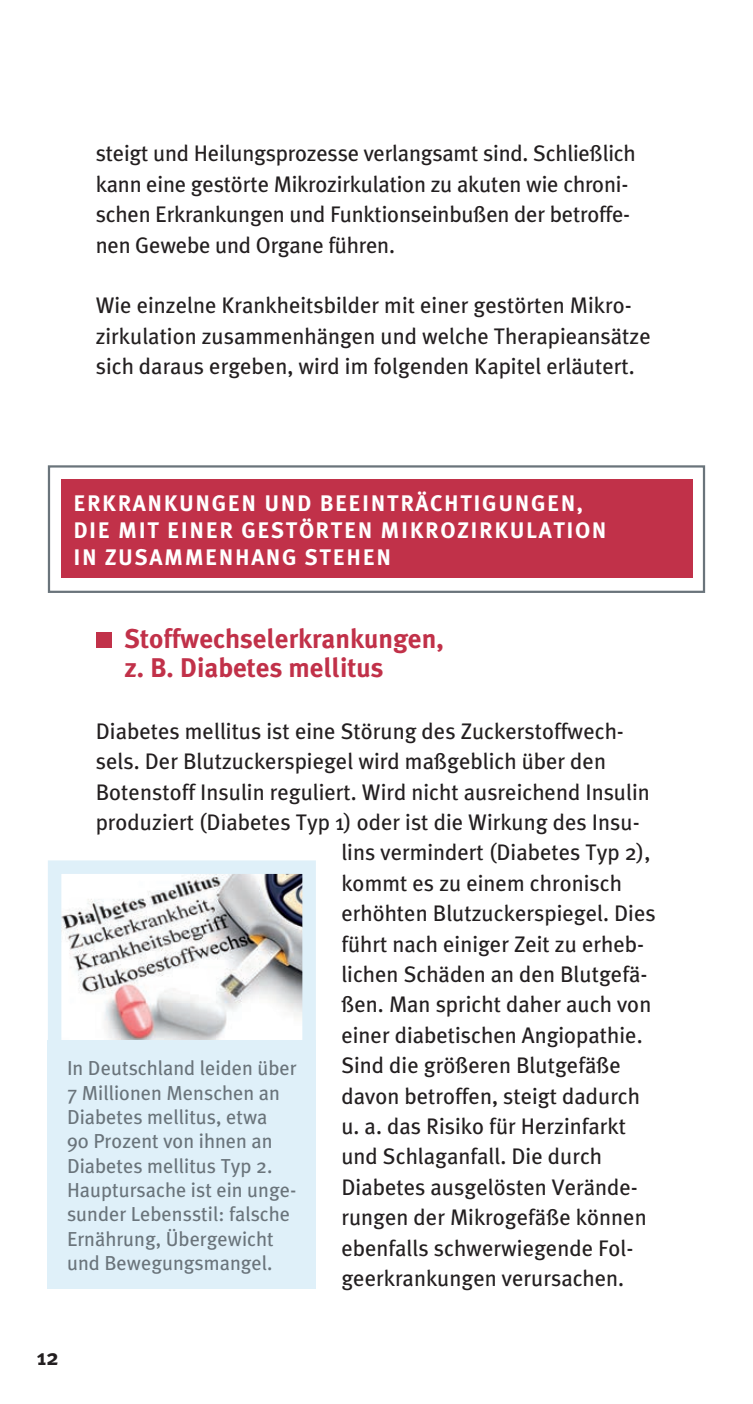
<style>
.page{position:relative;width:753px;height:1404px;background:#fff}
.page>*{position:absolute;margin:0;border:0;box-sizing:border-box;transform-origin:0 0}
.t1{font:700 27px/29.2px "Meta Plus";color:#c13149}
.t2{font:22.5px/30.4px "Meta Plus";color:#231f20}
.t3{font:22.5px/27px "Meta Plus Bold Caps";letter-spacing:.07em;color:#fff}
.t4{font:700 22.5px "Meta Plus";color:#231f20}
.t5{font:20.25px/24.3px "Meta Plus";color:#6a747b}
</style>
<div class="page">
<div style="left:96px;top:631px;width:16px;height:16px;background:#c13149"></div>
<div style="left:48px;top:465px;width:657px;height:128px;border:2px solid #6a747b"></div>
<div style="left:61px;top:479px;width:631px;height:99px;background:#c13149"></div>
<img style="left:63px;top:875px;width:238px;height:165px">
<div style="left:48px;top:860px;width:268px;height:331px;border:14px solid #dff0f9"></div>
<div style="left:48px;top:1040px;width:268px;height:248px;background:#dff0f9"></div>
<p class="t2" style="left:96px;top:138px;width:541px">steigt und Heilungsprozesse verlangsamt sind. Schließlich kann eine gestörte Mikrozirkulation zu akuten wie chroni&shy;schen Erkrankungen und Funktionseinbußen der betroffe&shy;nen Gewebe und Organe führen.</p>
<p class="t2" style="left:96px;top:290px;width:556px">Wie einzelne Krankheitsbilder mit einer gestörten Mikro&shy;zirkulation zusammenhängen und welche Therapieansätze sich daraus ergeben, wird im folgenden Kapitel erläutert.</p>
<p class="t3" style="left:73px;top:489px;width:534px">ERKRANKUNGEN UND BEEINTRÄCHTIGUNGEN,<br>DIE MIT EINER GESTÖRTEN MIKROZIRKULATION<br>IN ZUSAMMENHANG STEHEN</p>
<p class="t1" style="left:124px;top:623px;width:321px">Stoffwechselerkrankungen, z. B. Diabetes mellitus</p>
<p class="t2" style="left:96px;top:715px;width:530px">Diabetes mellitus ist eine Störung des Zuckerstoffwech-</p>
<p class="t2" style="left:96px;top:746px;width:512px">sels. Der Blutzuckerspiegel wird maßgeblich über den</p>
<p class="t2" style="left:96px;top:776px;width:555px">Botenstoff Insulin reguliert. Wird nicht ausreichend Insulin</p>
<p class="t2" style="left:96px;top:806px;width:545px">produziert (Diabetes Typ 1) oder ist die Wirkung des Insu-</p>
<p class="t2" style="left:341px;top:837px;width:310px">lins vermindert (Diabetes Typ 2),</p>
<p class="t2" style="left:341px;top:867px;width:282px">kommt es zu einem chronisch</p>
<p class="t2" style="left:341px;top:897px;width:316px">erhöhten Blutzuckerspiegel. Dies</p>
<p class="t2" style="left:341px;top:928px;width:304px">führt nach einiger Zeit zu erheb-</p>
<p class="t2" style="left:341px;top:958px;width:307px">lichen Schäden an den Blutgefä-</p>
<p class="t2" style="left:341px;top:989px;width:311px">ßen. Man spricht daher auch von</p>
<p class="t2" style="left:341px;top:1019px;width:303px">einer diabetischen Angiopathie.</p>
<p class="t2" style="left:341px;top:1049px;width:281px">Sind die größeren Blutgefäße</p>
<p class="t2" style="left:341px;top:1080px;width:300px">davon betroffen, steigt dadurch</p>
<p class="t2" style="left:341px;top:1110px;width:286px">u. a. das Risiko für Herzinfarkt</p>
<p class="t2" style="left:341px;top:1140px;width:262px">und Schlaganfall. Die durch</p>
<p class="t2" style="left:341px;top:1171px;width:298px">Diabetes ausgelösten Verände-</p>
<p class="t2" style="left:341px;top:1201px;width:307px">rungen der Mikrogefäße können</p>
<p class="t2" style="left:341px;top:1232px;width:293px">ebenfalls schwerwiegende Fol-</p>
<p class="t2" style="left:341px;top:1262px;width:284px">geerkrankungen verursachen.</p>
<p class="t5" style="left:67px;top:1055px;width:231px">In Deutschland leiden über<br>7 Millionen Menschen an<br>Diabetes mellitus, etwa<br>90 Prozent von ihnen an<br>Diabetes mellitus Typ 2.<br>Hauptursache ist ein unge&shy;sunder Lebensstil: falsche<br>Ernährung, Übergewicht und Bewegungsmangel.</p>
<p class="t4" style="left:37px;top:1343px;width:23px">12</p>
</div>
